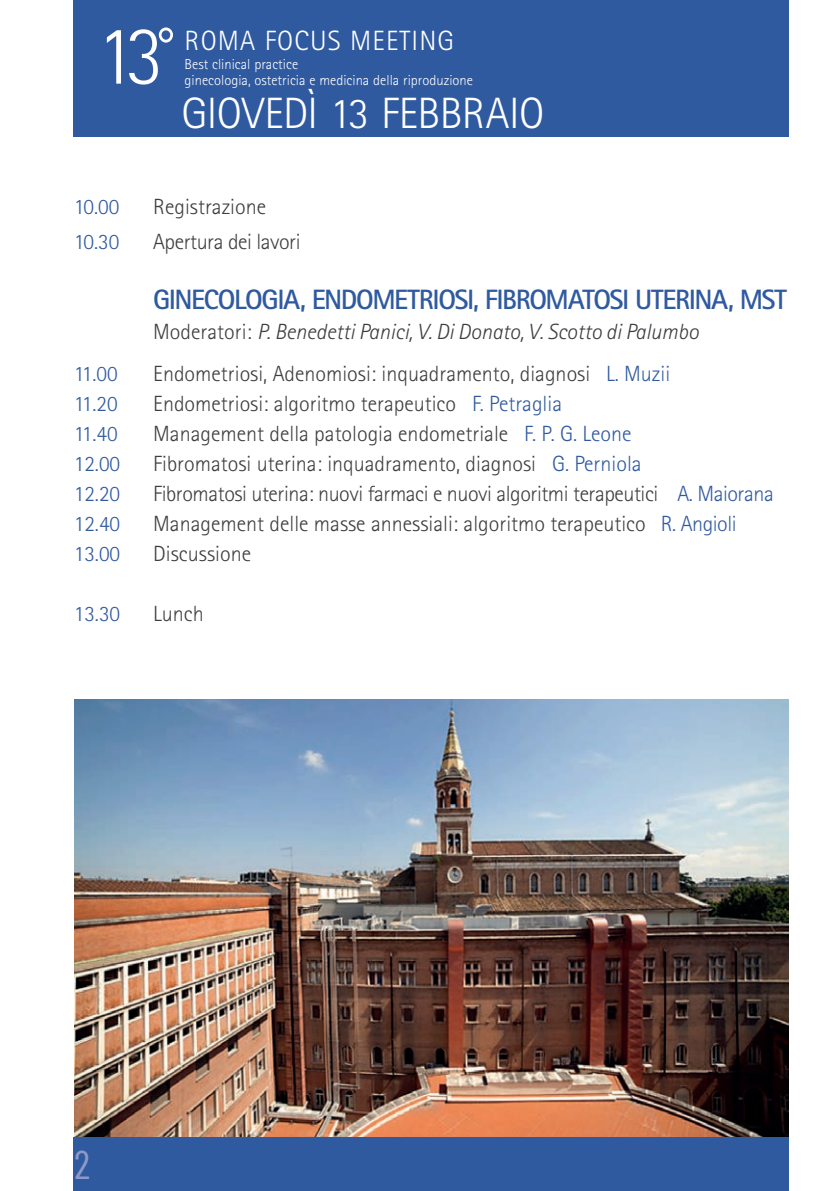
<style>
.page{position:relative;width:840px;height:1191px;background:#fff}
.page>*{position:absolute;margin:0;border:0;box-sizing:border-box;transform-origin:0 0}
.t1{font:300 84.2px "Rotis Sans Serif Std";color:#fff;scale:.93 1}
.t2{font:300 70.4px "Rotis Sans Serif Std";color:#fff;scale:.93 1}
.t3{font:300 43.8px "Rotis Sans Serif Std";letter-spacing:-.015em;color:#fff}
.t4{font:40px "Barlow Condensed";color:#8d99c7}
.t5{font:700 28px "Rotis Sans Serif Std";letter-spacing:-.05em;color:#305aa0}
.t6{font:300 27.8px "Rotis Sans Serif Std";letter-spacing:.04em;color:#fff}
.t7{font:300 22px "Rotis Sans Serif Std";color:#3e3e3f}
.t8{font:300 22px "Rotis Sans Serif Std";letter-spacing:-.02em;color:#3e3e3f}
.t9{font:italic 300 22px "Rotis Sans Serif Std";color:#3e3e3f}
.t10{font:300 22px "Rotis Sans Serif Std";color:#305aa0}
.t11{font:300 14.4px "Rotis Sans Serif Std";color:#fff}
.s1{font-style:normal}
.s2{color:#305aa0}
</style>
<div class="page">
<div style="left:74px;top:0;width:714px;height:136px;background:#305aa0"></div>
<img style="left:74px;top:699px;width:713px;height:438px">
<div style="left:74px;top:1137px;width:714px;height:54px;background:#305aa0"></div>
<h2 class="t2" style="left:155px;top:9px;width:25px">°</h2>
<h1 class="t1" style="left:96px;top:7px;width:74px">13</h1>
<p class="t6" style="left:184px;top:24px;width:271px">ROMA FOCUS MEETING</p>
<p class="t11" style="left:184px;top:56px;width:115px">Best clinical practice</p>
<p class="t11" style="left:184px;top:72px;width:290px">ginecologia, ostetricia e medicina della riproduzione</p>
<h3 class="t3" style="left:181px;top:88px;width:364px">GIOVEDÌ 13 FEBBRAIO</h3>
<p class="t10" style="left:74px;top:194px;width:47px">10.00</p>
<p class="t7" style="left:153px;top:194px;width:114px">Registrazione</p>
<p class="t10" style="left:74px;top:229px;width:47px">10.30</p>
<p class="t8" style="left:153px;top:229px;width:149px">Apertura dei lavori</p>
<p class="t5" style="left:153px;top:282px;width:635px">GINECOLOGIA, ENDOMETRIOSI, FIBROMATOSI UTERINA, MST</p>
<p class="t9" style="left:153px;top:319px;width:546px"><span class="s1">Moderatori:</span> P. Benedetti Panici, V. Di Donato, V. Scotto di Palumbo</p>
<p class="t10" style="left:74px;top:361px;width:45px">11.00</p>
<p class="t7" style="left:153px;top:361px;width:518px">Endometriosi, Adenomiosi: inquadramento, diagnosi <span class="s2">L. Muzii</span></p>
<p class="t10" style="left:74px;top:391px;width:45px">11.20</p>
<p class="t7" style="left:153px;top:391px;width:410px">Endometriosi: algoritmo terapeutico <span class="s2">F. Petraglia</span></p>
<p class="t10" style="left:74px;top:421px;width:45px">11.40</p>
<p class="t7" style="left:153px;top:421px;width:479px">Management della patologia endometriale <span class="s2">F. P. G. Leone</span></p>
<p class="t10" style="left:74px;top:451px;width:48px">12.00</p>
<p class="t7" style="left:153px;top:451px;width:489px">Fibromatosi uterina: inquadramento, diagnosi <span class="s2">G. Perniola</span></p>
<p class="t10" style="left:74px;top:481px;width:48px">12.20</p>
<p class="t8" style="left:153px;top:481px;width:621px">Fibromatosi uterina: nuovi farmaci e nuovi algoritmi terapeutici <span class="s2">A. Maiorana</span></p>
<p class="t10" style="left:74px;top:511px;width:48px">12.40</p>
<p class="t7" style="left:153px;top:511px;width:584px">Management delle masse annessiali: algoritmo terapeutico <span class="s2">R. Angioli</span></p>
<p class="t10" style="left:74px;top:541px;width:48px">13.00</p>
<p class="t7" style="left:153px;top:541px;width:99px">Discussione</p>
<p class="t10" style="left:74px;top:601px;width:48px">13.30</p>
<p class="t7" style="left:153px;top:601px;width:52px">Lunch</p>
<h3 class="t4" style="left:74px;top:1139px;width:18px">2</h3>
</div>
